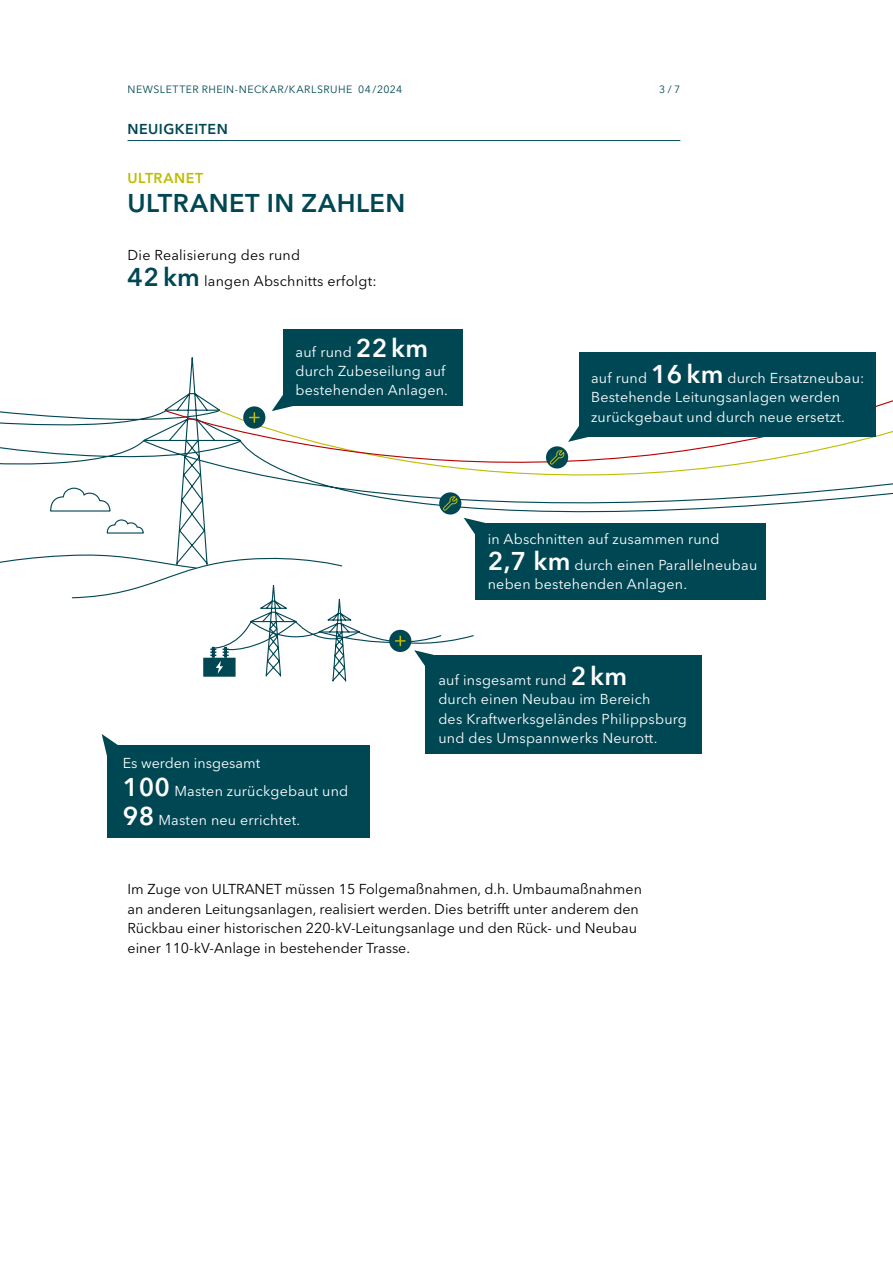
<style>
.page{position:relative;width:893px;height:1263px;background:#fff}
.page>*{position:absolute;margin:0;border:0;box-sizing:border-box;transform-origin:0 0}
.t1{font:600 25.5px "Avenir Next LT Pro";letter-spacing:.02em;color:#004754}
.t2{font:14.25px/19.5px "Avenir Next LT Pro";letter-spacing:.015em;color:#fff}
.t3{font:14.25px/19.5px "Avenir Next LT Pro";color:#000}
.t4{font:600 14.25px "Avenir Next LT Pro";letter-spacing:.035em;color:#004754}
.t5{font:600 14.25px "Avenir Next LT Pro";letter-spacing:.035em;color:#bebd00}
.t6{font:10.5px "Avenir Next LT Pro";letter-spacing:.045em;color:#004754}
.s1{font-weight:600;font-size:25.5px;color:#004754}
.s2{font-weight:600;font-size:25.5px}
</style>
<div class="page">
<hr style="left:128px;top:140px;width:552px;height:1px;background:#004754">
<svg style="left:492px;top:400px;width:401px;height:138px"></svg>
<div style="left:546px;top:446px;width:22px;height:22px;background:#004754;border-radius:50%"></div>
<svg style="left:549px;top:450px;width:16px;height:15px"></svg>
<div style="left:283px;top:329px;width:179px;height:77px;background:#004754"></div>
<svg style="left:568px;top:414px;width:29px;height:28px"></svg>
<div style="left:475px;top:523px;width:290px;height:77px;background:#004754"></div>
<div style="left:425px;top:655px;width:276px;height:98px;background:#004754"></div>
<svg style="left:0;top:342px;width:492px;height:340px"></svg>
<div style="left:107px;top:745px;width:262px;height:92px;background:#004754"></div>
<svg style="left:102px;top:734px;width:16px;height:22px"></svg>
<div style="left:579px;top:353px;width:297px;height:84px;background:#004755"></div>
<p class="t6" style="left:128px;top:83px;width:276px">NEWSLETTER RHEIN-NECKAR/KARLSRUHE 04 /2024</p>
<p class="t6" style="left:659px;top:83px;width:23px">3 / 7</p>
<p class="t4" style="left:128px;top:120px;width:102px">NEUIGKEITEN</p>
<p class="t5" style="left:128px;top:169px;width:77px">ULTRANET</p>
<h1 class="t1" style="left:128px;top:187px;width:279px">ULTRANET IN ZAHLEN</h1>
<p class="t3" style="left:128px;top:243px;width:251px;line-height:25.5px">Die Realisierung des rund<br><span class="s1">42 km</span> langen Abschnitts erfolgt:</p>
<p class="t2" style="left:296px;top:342px;width:154px">auf rund <span class="s2">22 km </span>durch Zubeseilung auf bestehenden Anlagen.</p>
<p class="t2" style="left:591px;top:368px;width:275px">auf rund <span class="s2">16 km</span> durch Ersatzneubau:<br>Bestehende Leitungsanlagen werden zurückgebaut und durch neue ersetzt.</p>
<p class="t2" style="left:488px;top:526px;width:271px;line-height:25.5px">in Abschnitten auf zusammen rund<br><span class="s2">2,7 km</span> durch einen Parallelneubau</p>
<p class="t2" style="left:488px;top:574px;width:201px">neben bestehenden Anlagen.</p>
<p class="t2" style="left:123px;top:748px;width:227px;line-height:28.5px">Es werden insgesamt<br><span class="s2">100</span> Masten zurückgebaut und<br><span class="s2">98</span> Masten neu errichtet.</p>
<p class="t2" style="left:438px;top:670px;width:250px">auf insgesamt rund <span class="s2">2 km<br></span>durch einen Neubau im Bereich<br>des Kraftwerksgeländes Philippsburg und des Umspannwerks Neurott.</p>
<p class="t3" style="left:128px;top:880px;width:516px">Im Zuge von ULTRANET müssen 15 Folgemaßnahmen, d.h. Umbaumaßnahmen an anderen Leitungsanlagen, realisiert werden. Dies betrifft unter anderem den Rückbau einer historischen 220-kV-Leitungsanlage und den Rück- und Neubau einer 110-kV-Anlage in bestehender Trasse.</p>
</div>
